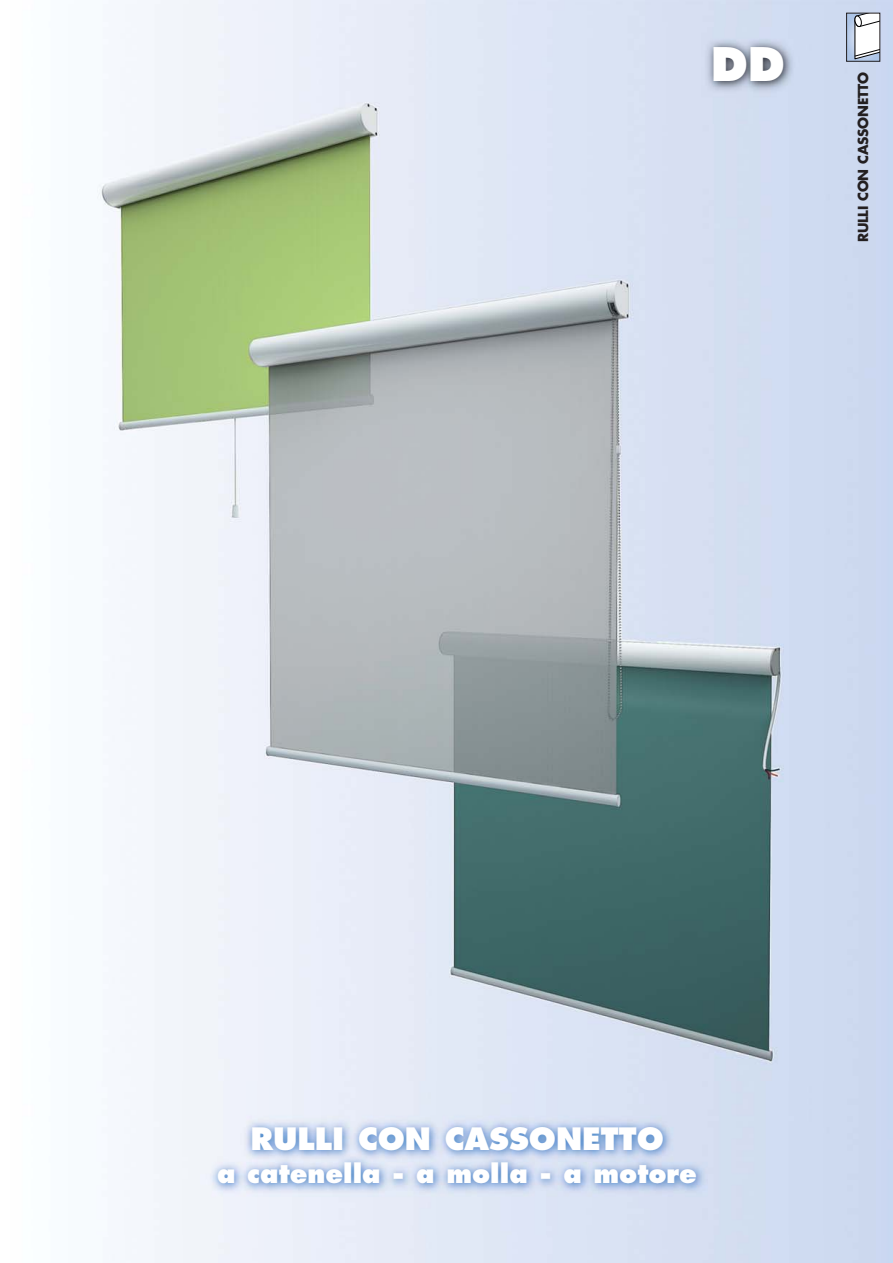
<style>
.page{position:relative;width:893px;height:1263px;background:#fff}
.page>*{position:absolute;margin:0;border:0;box-sizing:border-box;transform-origin:0 0}
.t1{font:800 45px "Futura";color:#fff}
.t2{font:800 30px "Futura";color:#fff}
.t3{font:800 25.5px "Futura";color:#fff}
.t4{font:700 13.5px "Futura";letter-spacing:-.015em;color:#231f20}
</style>
<div class="page">
<img style="left:97px;top:0;width:796px;height:1263px">
<img style="left:97px;top:1082px;width:746px;height:153px">
<img style="left:655px;top:28px;width:164px;height:96px">
<svg style="left:848px;top:15px;width:5px;height:45px"></svg>
<svg style="left:853px;top:15px;width:25px;height:45px"></svg>
<div style="left:846px;top:13px;width:34px;height:49px;border:1px solid #231f20"></div>
<h1 class="t1" style="left:711px;top:44px;width:76px">DD</h1>
<p class="t4" style="left:857px;top:242px;width:172px;rotate:-90deg">RULLI CON CASSONETTO</p>
<p class="t2" style="left:250px;top:1125px;width:415px">RULLI CON CASSONETTO</p>
<p class="t3" style="left:217px;top:1162px;width:481px">a catenella - a molla - a motore</p>
</div>
